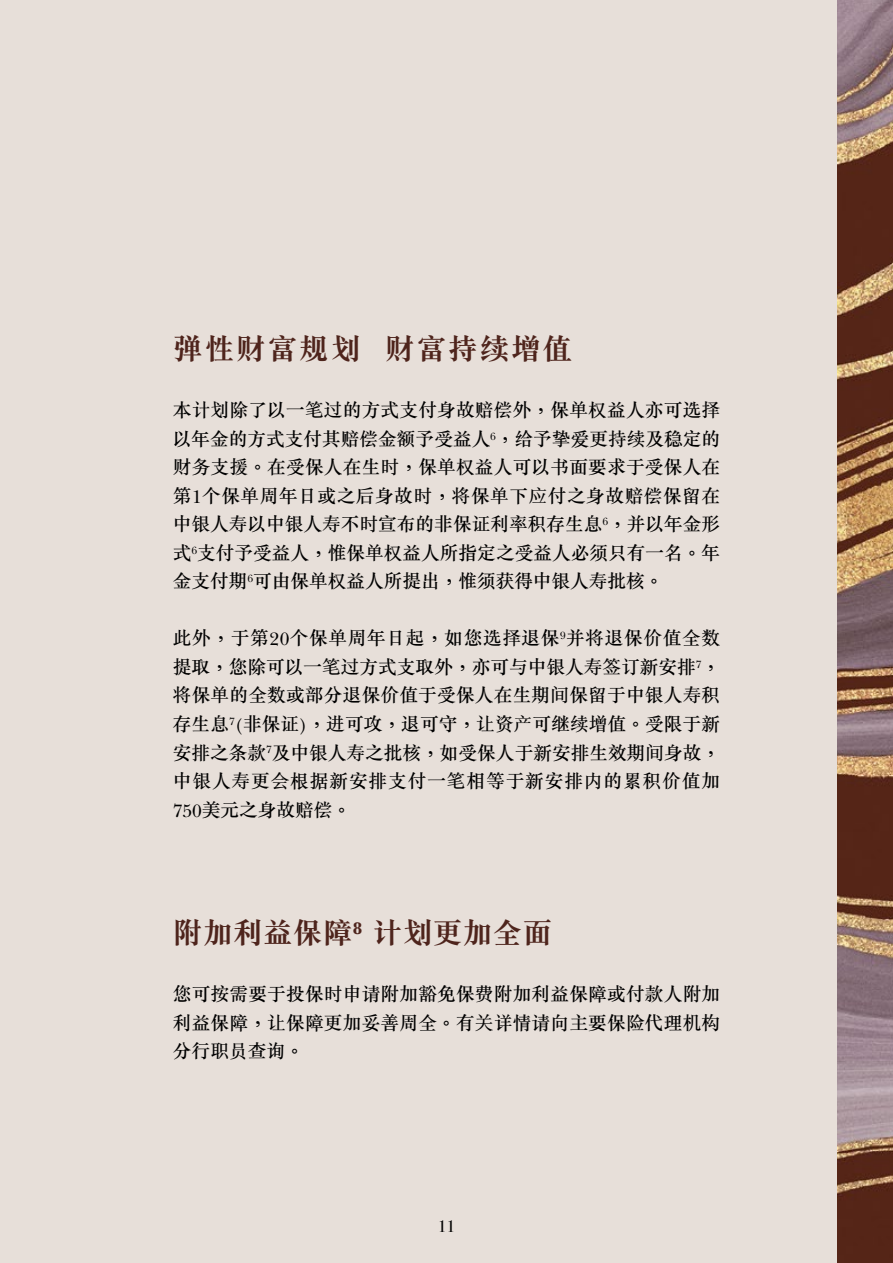
<style>
.page{position:relative;width:893px;height:1263px;background:#e7dfd9}
.page>*{position:absolute;margin:0;border:0;box-sizing:border-box;transform-origin:0 0}
.t1{font:700 30px "M Sung HKS";color:#4e241c}
.t2{font:700 30px "M Sung HKS";letter-spacing:.05em;color:#4e241c}
.t3{font:500 18.75px/28.5px "M Sung HKS";letter-spacing:.005em;color:#000;text-align:justify}
.t4{font:16.5px "Bodoni Svty Two ITCTT";color:#000}
</style>
<div class="page">
<img style="left:838px;top:0;width:55px;height:1263px">
<h1 class="t2" style="left:173px;top:328px;width:401px">彈性財富規劃 財富持續增值</h1>
<p class="t3" style="left:173px;top:396px;width:549px">本計劃除了以一筆過的方式支付身故賠償外，保單權益人亦可選擇以年金的方式支付其賠償金額予受益人<sup>6</sup>，給予摯愛更持續及穩定的財務支援。在受保人在生時，保單權益人可以書面要求於受保人在第1個保單週年日或之後身故時，將保單下應付之身故賠償保留在中銀人壽以中銀人壽不時宣佈的非保證利率積存生息<sup>6</sup>，並以年金形式<sup>6</sup>支付予受益人，惟保單權益人所指定之受益人必須只有一名。年金支付期<sup>6</sup>可由保單權益人所提出，惟須獲得中銀人壽批核。</p>
<p class="t3" style="left:173px;top:624px;width:549px">此外，於第20個保單週年日起，如您選擇退保<sup>9</sup>並將退保價值全數提取，您除可以一筆過方式支取外，亦可與中銀人壽簽訂新安排<sup>7</sup>，將保單的全數或部分退保價值於受保人在生期間保留於中銀人壽積存生息<sup>7</sup>(非保證)，進可攻，退可守，讓資產可繼續增值。受限於新安排之條款<sup>7</sup>及中銀人壽之批核，如受保人於新安排生效期間身故，中銀人壽更會根據新安排支付一筆相等於新安排內的累積價值加750美元之身故賠償。</p>
<h1 class="t1" style="left:173px;top:912px;width:381px">附加利益保障<sup>8</sup> 計劃更加全面</h1>
<p class="t3" style="left:173px;top:979px;width:549px">您可按需要於投保時申請附加豁免保費附加利益保障或付款人附加利益保障，讓保障更加妥善周全。有關詳情請向主要保險代理機構分行職員查詢。</p>
<p class="t4" style="left:438px;top:1212px;width:19px">11</p>
</div>
